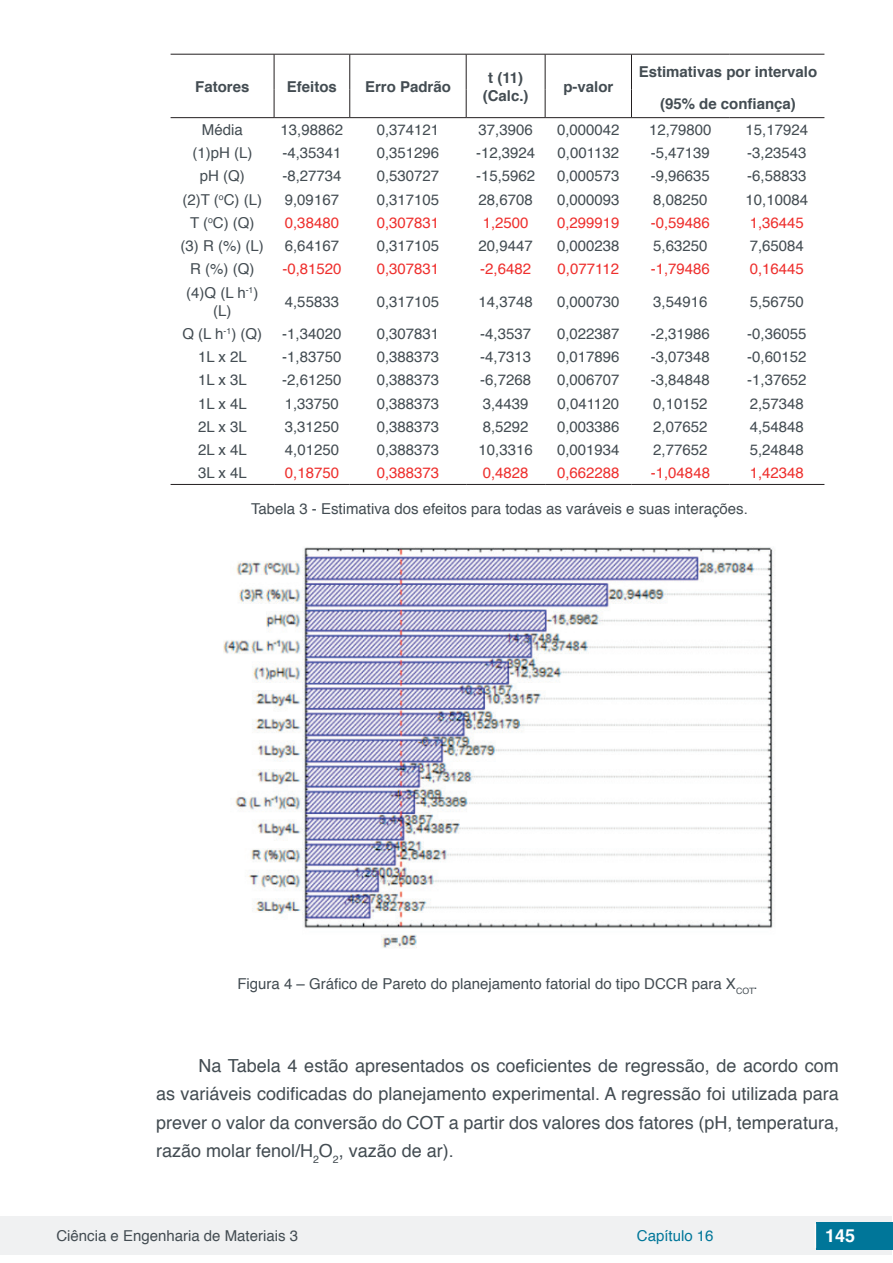
<style>
.page{position:relative;width:893px;height:1263px;background:#fff}
.page>*{position:absolute;margin:0;border:0;box-sizing:border-box;transform-origin:0 0}
.t1{font:18px/28.5px "Helvetica";color:#434c52;text-align:justify}
.t2{font:700 18px "Helvetica";color:#fff}
.t3{font:15px/18px "Helvetica";color:#434c52;text-align:center}
.t4{font:15px "Helvetica";color:#ee2f2d}
.t5{font:700 15px/18px "Helvetica";color:#434c52;text-align:center}
.t6{font:15px "Helvetica";color:#007699}
</style>
<div class="page">
<div style="left:1px;top:1216px;width:891px;height:38px;background:#f0f1f2"></div>
<div style="left:816px;top:1222px;width:77px;height:27px;background:#007699"></div>
<svg style="left:815px;top:1224px;width:1px;height:24px"></svg>
<hr style="left:171px;top:54px;width:103px;height:1px;background:#231f20">
<hr style="left:274px;top:54px;width:76px;height:1px;background:#231f20">
<hr style="left:274px;top:54px;width:1px;height:35px;background:#231f20">
<hr style="left:350px;top:54px;width:116px;height:1px;background:#231f20">
<hr style="left:349px;top:54px;width:1px;height:35px;background:#231f20">
<hr style="left:466px;top:54px;width:79px;height:1px;background:#231f20">
<hr style="left:466px;top:54px;width:1px;height:35px;background:#231f20">
<hr style="left:545px;top:54px;width:86px;height:1px;background:#231f20">
<hr style="left:545px;top:54px;width:1px;height:35px;background:#231f20">
<svg style="left:274px;top:89px;width:1px;height:28px"></svg>
<svg style="left:349px;top:89px;width:1px;height:28px"></svg>
<svg style="left:466px;top:89px;width:1px;height:28px"></svg>
<svg style="left:545px;top:89px;width:1px;height:28px"></svg>
<hr style="left:171px;top:117px;width:103px;height:1px;background:#231f20">
<hr style="left:274px;top:117px;width:76px;height:1px;background:#231f20">
<hr style="left:350px;top:117px;width:116px;height:1px;background:#231f20">
<hr style="left:466px;top:117px;width:79px;height:1px;background:#231f20">
<hr style="left:545px;top:117px;width:86px;height:1px;background:#231f20">
<hr style="left:631px;top:54px;width:98px;height:1px;background:#231f20">
<hr style="left:631px;top:54px;width:1px;height:35px;background:#231f20">
<hr style="left:729px;top:54px;width:95px;height:1px;background:#231f20">
<svg style="left:631px;top:89px;width:1px;height:28px"></svg>
<hr style="left:631px;top:117px;width:98px;height:1px;background:#231f20">
<hr style="left:729px;top:117px;width:95px;height:1px;background:#231f20">
<hr style="left:171px;top:484px;width:103px;height:1px;background:#231f20">
<hr style="left:274px;top:484px;width:76px;height:1px;background:#231f20">
<hr style="left:350px;top:484px;width:116px;height:1px;background:#231f20">
<hr style="left:466px;top:484px;width:79px;height:1px;background:#231f20">
<hr style="left:545px;top:484px;width:86px;height:1px;background:#231f20">
<hr style="left:631px;top:484px;width:98px;height:1px;background:#231f20">
<hr style="left:729px;top:484px;width:95px;height:1px;background:#231f20">
<img style="left:223px;top:547px;width:551px;height:401px">
<p class="t5" style="left:195px;top:77px;width:56px">Fatores</p>
<p class="t5" style="left:287px;top:77px;width:52px">Efeitos</p>
<p class="t5" style="left:365px;top:77px;width:87px">Erro Padrão</p>
<p class="t5" style="left:483px;top:68px;width:47px">t (11) (Calc.)</p>
<p class="t5" style="left:563px;top:77px;width:52px">p-valor</p>
<p class="t5" style="left:639px;top:56px;width:180px;line-height:31.8px">Estimativas por intervalo (95% de confiança)</p>
<p class="t3" style="left:202px;top:121px;width:42px">Média</p>
<p class="t3" style="left:281px;top:121px;width:64px">13,98862</p>
<p class="t3" style="left:377px;top:121px;width:64px">0,374121</p>
<p class="t3" style="left:479px;top:121px;width:56px">37,3906</p>
<p class="t3" style="left:557px;top:121px;width:64px">0,000042</p>
<p class="t3" style="left:649px;top:121px;width:64px">12,79800</p>
<p class="t3" style="left:746px;top:121px;width:64px">15,17924</p>
<p class="t3" style="left:192px;top:144px;width:61px">(1)pH (L)</p>
<p class="t3" style="left:282px;top:144px;width:61px">-4,35341</p>
<p class="t3" style="left:377px;top:144px;width:64px">0,351296</p>
<p class="t3" style="left:476px;top:144px;width:61px">-12,3924</p>
<p class="t3" style="left:558px;top:144px;width:63px">0,001132</p>
<p class="t3" style="left:651px;top:144px;width:61px">-5,47139</p>
<p class="t3" style="left:747px;top:144px;width:61px">-3,23543</p>
<p class="t3" style="left:200px;top:168px;width:46px">pH (Q)</p>
<p class="t3" style="left:282px;top:168px;width:61px">-8,27734</p>
<p class="t3" style="left:377px;top:168px;width:64px">0,530727</p>
<p class="t3" style="left:476px;top:168px;width:61px">-15,5962</p>
<p class="t3" style="left:557px;top:168px;width:64px">0,000573</p>
<p class="t3" style="left:651px;top:168px;width:61px">-9,96635</p>
<p class="t3" style="left:747px;top:168px;width:61px">-6,58833</p>
<p class="t3" style="left:183px;top:191px;width:81px">(2)T (<sup>o</sup>C) (L)</p>
<p class="t3" style="left:285px;top:191px;width:56px">9,09167</p>
<p class="t3" style="left:377px;top:191px;width:64px">0,317105</p>
<p class="t3" style="left:479px;top:191px;width:56px">28,6708</p>
<p class="t3" style="left:557px;top:191px;width:64px">0,000093</p>
<p class="t3" style="left:653px;top:191px;width:56px">8,08250</p>
<p class="t3" style="left:746px;top:191px;width:64px">10,10084</p>
<p class="t3" style="left:190px;top:214px;width:66px">T (<sup>o</sup>C) (Q)</p>
<p class="t4" style="left:285px;top:211px;width:56px">0,38480</p>
<p class="t4" style="left:377px;top:211px;width:64px">0,307831</p>
<p class="t4" style="left:483px;top:211px;width:47px">1,2500</p>
<p class="t4" style="left:557px;top:211px;width:64px">0,299919</p>
<p class="t4" style="left:651px;top:211px;width:61px">-0,59486</p>
<p class="t4" style="left:750px;top:211px;width:56px">1,36445</p>
<p class="t3" style="left:181px;top:237px;width:85px">(3) R (%) (L)</p>
<p class="t3" style="left:285px;top:237px;width:56px">6,64167</p>
<p class="t3" style="left:377px;top:237px;width:64px">0,317105</p>
<p class="t3" style="left:479px;top:237px;width:56px">20,9447</p>
<p class="t3" style="left:557px;top:237px;width:64px">0,000238</p>
<p class="t3" style="left:653px;top:237px;width:56px">5,63250</p>
<p class="t3" style="left:750px;top:237px;width:56px">7,65084</p>
<p class="t3" style="left:190px;top:261px;width:66px">R (%) (Q)</p>
<p class="t4" style="left:282px;top:258px;width:61px">-0,81520</p>
<p class="t4" style="left:377px;top:258px;width:64px">0,307831</p>
<p class="t4" style="left:480px;top:258px;width:52px">-2,6482</p>
<p class="t4" style="left:558px;top:258px;width:63px">0,077112</p>
<p class="t4" style="left:651px;top:258px;width:61px">-1,79486</p>
<p class="t4" style="left:750px;top:258px;width:56px">0,16445</p>
<p class="t3" style="left:186px;top:284px;width:74px">(4)Q (L h<sup>-1</sup>) (L)</p>
<p class="t3" style="left:285px;top:293px;width:56px">4,55833</p>
<p class="t3" style="left:377px;top:293px;width:64px">0,317105</p>
<p class="t3" style="left:479px;top:293px;width:56px">14,3748</p>
<p class="t3" style="left:557px;top:293px;width:64px">0,000730</p>
<p class="t3" style="left:653px;top:293px;width:56px">3,54916</p>
<p class="t3" style="left:750px;top:293px;width:56px">5,56750</p>
<p class="t3" style="left:182px;top:325px;width:81px">Q (L h<sup>-1</sup>) (Q)</p>
<p class="t3" style="left:282px;top:325px;width:61px">-1,34020</p>
<p class="t3" style="left:377px;top:325px;width:64px">0,307831</p>
<p class="t3" style="left:480px;top:325px;width:52px">-4,3537</p>
<p class="t3" style="left:557px;top:325px;width:64px">0,022387</p>
<p class="t3" style="left:651px;top:325px;width:61px">-2,31986</p>
<p class="t3" style="left:747px;top:325px;width:61px">-0,36055</p>
<p class="t3" style="left:198px;top:348px;width:50px">1L x 2L</p>
<p class="t3" style="left:282px;top:348px;width:61px">-1,83750</p>
<p class="t3" style="left:377px;top:348px;width:64px">0,388373</p>
<p class="t3" style="left:480px;top:348px;width:52px">-4,7313</p>
<p class="t3" style="left:557px;top:348px;width:64px">0,017896</p>
<p class="t3" style="left:651px;top:348px;width:61px">-3,07348</p>
<p class="t3" style="left:747px;top:348px;width:61px">-0,60152</p>
<p class="t3" style="left:198px;top:372px;width:50px">1L x 3L</p>
<p class="t3" style="left:282px;top:372px;width:61px">-2,61250</p>
<p class="t3" style="left:377px;top:372px;width:64px">0,388373</p>
<p class="t3" style="left:480px;top:372px;width:52px">-6,7268</p>
<p class="t3" style="left:557px;top:372px;width:64px">0,006707</p>
<p class="t3" style="left:651px;top:372px;width:61px">-3,84848</p>
<p class="t3" style="left:747px;top:372px;width:61px">-1,37652</p>
<p class="t3" style="left:198px;top:395px;width:50px">1L x 4L</p>
<p class="t3" style="left:285px;top:395px;width:56px">1,33750</p>
<p class="t3" style="left:377px;top:395px;width:64px">0,388373</p>
<p class="t3" style="left:483px;top:395px;width:47px">3,4439</p>
<p class="t3" style="left:558px;top:395px;width:63px">0,041120</p>
<p class="t3" style="left:653px;top:395px;width:56px">0,10152</p>
<p class="t3" style="left:750px;top:395px;width:56px">2,57348</p>
<p class="t3" style="left:198px;top:418px;width:50px">2L x 3L</p>
<p class="t3" style="left:285px;top:418px;width:56px">3,31250</p>
<p class="t3" style="left:377px;top:418px;width:64px">0,388373</p>
<p class="t3" style="left:483px;top:418px;width:47px">8,5292</p>
<p class="t3" style="left:557px;top:418px;width:64px">0,003386</p>
<p class="t3" style="left:653px;top:418px;width:56px">2,07652</p>
<p class="t3" style="left:750px;top:418px;width:56px">4,54848</p>
<p class="t3" style="left:198px;top:441px;width:50px">2L x 4L</p>
<p class="t3" style="left:285px;top:441px;width:56px">4,01250</p>
<p class="t3" style="left:377px;top:441px;width:64px">0,388373</p>
<p class="t3" style="left:479px;top:441px;width:56px">10,3316</p>
<p class="t3" style="left:557px;top:441px;width:64px">0,001934</p>
<p class="t3" style="left:653px;top:441px;width:56px">2,77652</p>
<p class="t3" style="left:750px;top:441px;width:56px">5,24848</p>
<p class="t3" style="left:198px;top:465px;width:50px">3L x 4L</p>
<p class="t4" style="left:285px;top:462px;width:56px">0,18750</p>
<p class="t4" style="left:377px;top:462px;width:64px">0,388373</p>
<p class="t4" style="left:483px;top:462px;width:47px">0,4828</p>
<p class="t4" style="left:557px;top:462px;width:64px">0,662288</p>
<p class="t4" style="left:651px;top:462px;width:61px">-1,04848</p>
<p class="t4" style="left:750px;top:462px;width:56px">1,42348</p>
<p class="t3" style="left:251px;top:500px;width:498px">Tabela 3 - Estimativa dos efeitos para todas as varáveis e suas interações.</p>
<p class="t3" style="left:237px;top:975px;width:522px">Figura 4 – Gráfico de Pareto do planejamento fatorial do tipo DCCR para X<sub>COT</sub>.</p>
<p class="t1" style="left:156px;top:1051px;width:684px;text-indent:43px">Na Tabela 4 estão apresentados os coeficientes de regressão, de acordo com as variáveis codificadas do planejamento experimental. A regressão foi utilizada para prever o valor da conversão do COT a partir dos valores dos fatores (pH, temperatura, razão molar fenol/H<sub>2</sub>O<sub>2</sub>, vazão de ar).</p>
<p class="t3" style="left:56px;top:1227px;width:243px">Ciência e Engenharia de Materiais 3</p>
<p class="t6" style="left:637px;top:1224px;width:78px">Capítulo 16</p>
<p class="t2" style="left:825px;top:1221px;width:32px">145</p>
</div>
